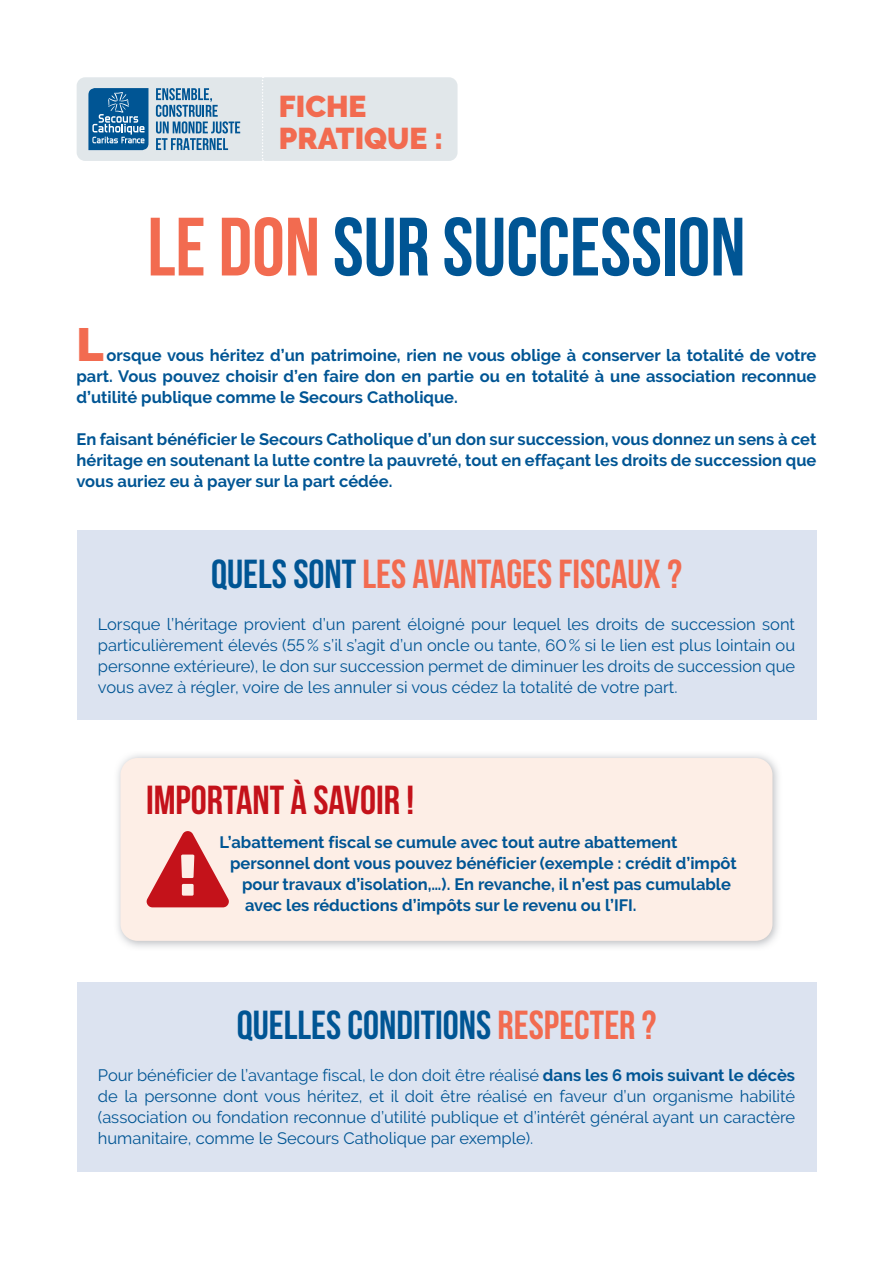
<style>
.page{position:relative;width:893px;height:1263px;background:#fff}
.page>*{position:absolute;margin:0;border:0;box-sizing:border-box;transform-origin:0 0}
.t1{font:700 82.5px "Bebas Neue";color:#005594}
.t2{font:900 46.5px "Raleway";color:#f26b50}
.t3{font:700 40.5px "Bebas Neue";color:#f26b50}
.t4{font:700 40.5px "Bebas Neue";color:#005594}
.t5{font:700 40.5px "Bebas Neue";color:#c4121a}
.t6{font:900 30px/31.5px "Raleway";color:#f26b50}
.t7{font:700 16.5px/21px "Raleway";color:#005594;text-align:justify}
.t8{font:16.5px/21px "Raleway";color:#005594;text-align:justify}
.s1{color:#f26b50}
.s2{color:#005594}
.s3{font-weight:700}
</style>
<div class="page">
<div style="left:77px;top:77px;width:381px;height:84px;background:#e1e7ea;border-radius:9px"></div>
<svg style="left:88px;top:88px;width:60px;height:62px"></svg>
<svg style="left:156px;top:88px;width:84px;height:62px"></svg>
<svg style="left:262px;top:77px;width:2px;height:84px"></svg>
<div style="left:77px;top:530px;width:739px;height:190px;background:#dce3f0"></div>
<div style="left:77px;top:981px;width:739px;height:190px;background:#dce3f0"></div>
<div style="left:120px;top:758px;width:652px;height:183px;background:#fdeee6;border-radius:17px"></div>
<svg style="left:146px;top:831px;width:83px;height:76px"></svg>
<h3 class="t6" style="left:279px;top:91px;width:166px">FICHE<br>PRATIQUE :</h3>
<h1 class="t1" style="left:147px;top:202px;width:600px"><span class="s1">LE DON</span> SUR SUCCESSION</h1>
<h2 class="t2" style="left:77px;top:318px;width:29px">L</h2>
<p class="t7" style="left:77px;top:345px;width:741px;text-indent:30px">orsque vous héritez d’un patrimoine, rien ne vous oblige à conserver la totalité de votre part. Vous pouvez choisir d’en faire don en partie ou en totalité à une association reconnue d’utilité publique comme le Secours Catholique.</p>
<p class="t7" style="left:77px;top:429px;width:741px">En faisant bénéficier le Secours Catholique d’un don sur succession, vous donnez un sens à cet héritage en soutenant la lutte contre la pauvreté, tout en effaçant les droits de succession que vous auriez eu à payer sur la part cédée.</p>
<h3 class="t3" style="left:211px;top:552px;width:472px"><span class="s2">QUELS SONT</span> LES AVANTAGES FISCAUX ?</h3>
<p class="t8" style="left:98px;top:614px;width:699px">Lorsque l’héritage provient d’un parent éloigné pour lequel les droits de succession sont particulièrement élevés (55 % s’il s’agit d’un oncle ou tante, 60 % si le lien est plus lointain ou personne extérieure), le don sur succession permet de diminuer les droits de succession que vous avez à régler, voire de les annuler si vous cédez la totalité de votre part.</p>
<h3 class="t5" style="left:146px;top:778px;width:270px">IMPORTANT À SAVOIR !</h3>
<p class="t7" style="left:220px;top:831px;width:459px">L’abattement fiscal se cumule avec tout autre abattement</p>
<p class="t7" style="left:230px;top:852px;width:508px">personnel dont vous pouvez bénéficier (exemple : crédit d’impôt</p>
<p class="t7" style="left:242px;top:873px;width:490px">pour travaux d’isolation,…). En revanche, il n’est pas cumulable</p>
<p class="t7" style="left:245px;top:894px;width:393px">avec les réductions d’impôts sur le revenu ou l’IFI.</p>
<h3 class="t4" style="left:237px;top:1003px;width:421px">QUELLES CONDITIONS <span class="s1">RESPECTER ?</span></h3>
<p class="t8" style="left:98px;top:1065px;width:699px">Pour bénéficier de l’avantage fiscal, le don doit être réalisé <span class="s3">dans les 6 mois suivant le décès </span>de la personne dont vous héritez, et il doit être réalisé en faveur d’un organisme habilité (association ou fondation reconnue d’utilité publique et d’intérêt général ayant un caractère humanitaire, comme le Secours Catholique par exemple).</p>
</div>
